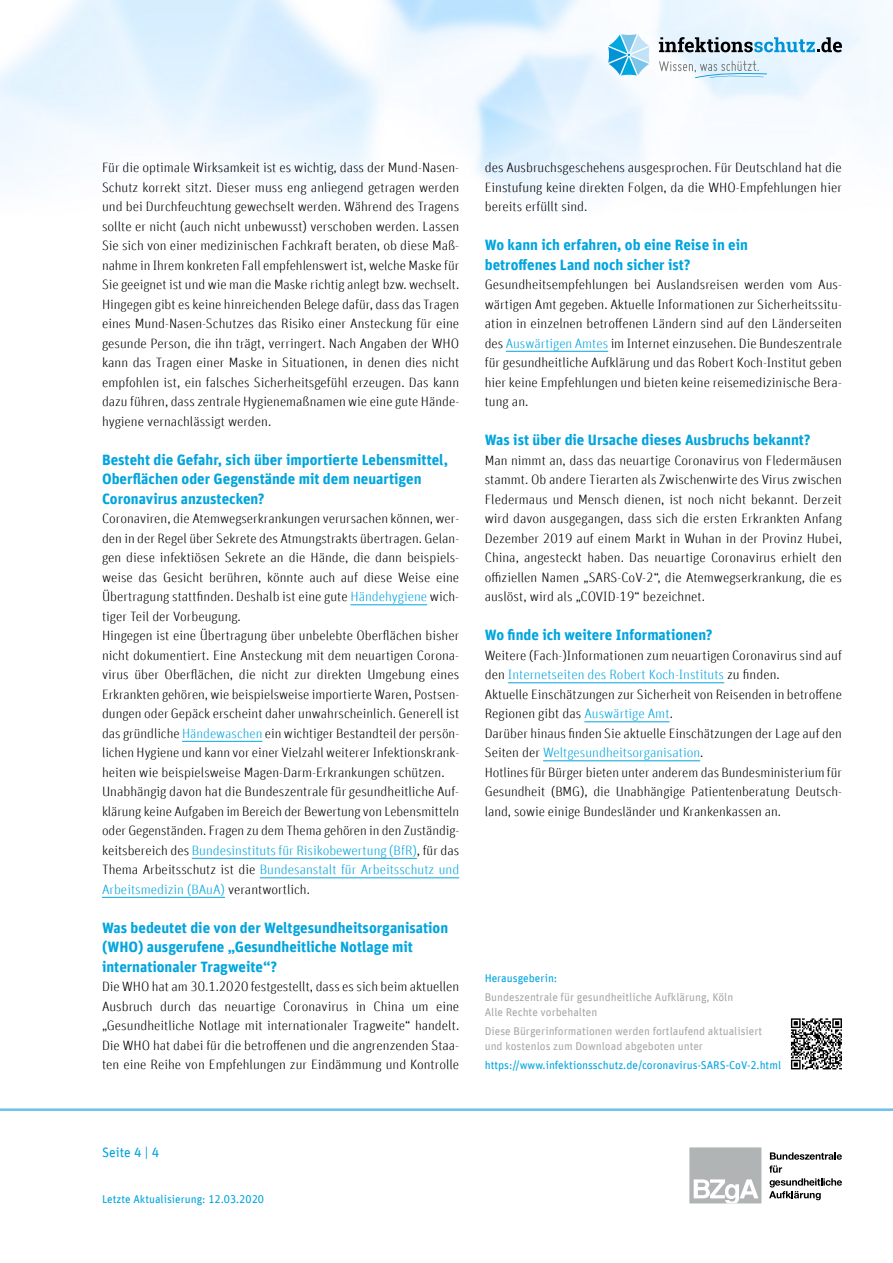
<style>
.page{position:relative;width:893px;height:1263px;background:#fff}
.page>*{position:absolute;margin:0;border:0;box-sizing:border-box;transform-origin:0 0}
.h3-nummeriert-Ebene_1{font:700 15px/19.5px "Unit Offc Pro";color:#00a5de}
.t1{font:300 13.5px/19.5px "Unit Offc Pro";color:#000;text-align:justify}
.t2{font:13.5px "Unit Offc Pro";color:#00a5de}
.t3{font:11.25px/14.7px "Unit Offc Pro";color:#a7a9a9}
.t4{font:11.25px "Unit Offc Pro";color:#00a5de}
.s1{color:#00a5de}
</style>
<div class="page">
<hr style="left:0;top:1108px;width:893px;height:3px;background:#6fc2eb">
<svg style="left:659px;top:37px;width:183px;height:15px"></svg>
<svg style="left:659px;top:61px;width:108px;height:17px"></svg>
<svg style="left:608px;top:34px;width:42px;height:42px"></svg>
<svg style="left:769px;top:1152px;width:73px;height:48px"></svg>
<div style="left:689px;top:1147px;width:72px;height:56px;background:#b1b4b4"></div>
<svg style="left:694px;top:1179px;width:64px;height:24px"></svg>
<hr style="left:350px;top:604px;width:77px;height:1px;background:#00a5de">
<hr style="left:182px;top:741px;width:80px;height:1px;background:#00a5de">
<hr style="left:192px;top:858px;width:225px;height:1px;background:#00a5de">
<hr style="left:260px;top:877px;width:199px;height:1px;background:#00a5de">
<hr style="left:102px;top:897px;width:123px;height:1px;background:#00a5de">
<hr style="left:506px;top:351px;width:102px;height:1px;background:#00a5de">
<hr style="left:508px;top:682px;width:216px;height:1px;background:#00a5de">
<hr style="left:584px;top:721px;width:86px;height:1px;background:#00a5de">
<hr style="left:543px;top:760px;width:157px;height:1px;background:#00a5de">
<svg style="left:791px;top:1018px;width:51px;height:51px"></svg>
<p class="t1" style="left:102px;top:158px;width:359px">Für die optimale Wirksamkeit ist es wichtig, dass der Mund-Nasen-Schutz korrekt sitzt. Dieser muss eng anliegend getragen werden und bei Durchfeuchtung gewechselt werden. Während des Tragens sollte er nicht (auch nicht unbewusst) verschoben werden. Lassen Sie sich von einer medizinischen Fachkraft beraten, ob diese Maß&shy;nahme in Ihrem konkreten Fall empfehlenswert ist, welche Maske für Sie geeignet ist und wie man die Maske richtig anlegt bzw. wechselt.</p>
<p class="t1" style="left:102px;top:294px;width:359px">Hingegen gibt es keine hinreichenden Belege dafür, dass das Tragen eines Mund-Nasen-Schutzes das Risiko einer Ansteckung für eine gesunde Person, die ihn trägt, verringert. Nach Angaben der WHO kann das Tragen einer Maske in Situationen, in denen dies nicht empfohlen ist, ein falsches Sicherheitsgefühl erzeugen. Das kann dazu führen, dass zentrale Hygienemaßnamen wie eine gute Hände&shy;hygiene vernachlässigt werden.</p>
<h2 class="h3-nummeriert-Ebene_1" style="left:102px;top:449px;width:348px">Besteht die Gefahr, sich über importierte Lebensmittel,<br>Oberflächen oder Gegenstände mit dem neuartigen<br>Coronavirus anzustecken?</h2>
<p class="t1" style="left:102px;top:509px;width:359px">Coronaviren, die Atemwegserkrankungen verursachen können, wer&shy;den in der Regel über Sekrete des Atmungstrakts übertragen. Gelan&shy;gen diese infektiösen Sekrete an die Hände, die dann beispiels&shy;weise das Gesicht berühren, könnte auch auf diese Weise eine Übertragung stattfinden. Deshalb ist eine gute <span class="s1">Händehygiene</span> wich&shy;tiger Teil der Vorbeugung.</p>
<p class="t1" style="left:102px;top:626px;width:359px">Hingegen ist eine Übertragung über unbelebte Oberflächen bisher nicht dokumentiert. Eine Ansteckung mit dem neuartigen Corona&shy;virus über Oberflächen, die nicht zur direkten Umgebung eines Erkrankten gehören, wie beispielsweise importierte Waren, Postsen&shy;dungen oder Gepäck erscheint daher unwahrscheinlich. Generell ist das gründliche <span class="s1">Händewaschen</span> ein wichtiger Bestandteil der persön&shy;lichen Hygiene und kann vor einer Vielzahl weiterer Infektionskrank&shy;heiten wie beispielsweise Magen-Darm-Erkrankungen schützen.</p>
<p class="t1" style="left:102px;top:782px;width:359px">Unabhängig davon hat die Bundeszentrale für gesundheitliche Auf&shy;klärung keine Aufgaben im Bereich der Bewertung von Lebensmitteln oder Gegenständen. Fragen zu dem Thema gehören in den Zuständig&shy;keitsbereich des <span class="s1">Bundesinstituts für Risikobewertung (BfR)</span>, für das Thema Arbeitsschutz ist die <span class="s1">Bundesanstalt für Arbeitsschutz und Arbeitsmedizin (BAuA)</span> verantwortlich.</p>
<h2 class="h3-nummeriert-Ebene_1" style="left:102px;top:917px;width:348px">Was bedeutet die von der Weltgesundheitsorganisation (WHO) ausgerufene „Gesundheitliche Notlage mit internationaler Tragweite“?</h2>
<p class="t1" style="left:102px;top:977px;width:359px">Die WHO hat am 30.1.2020 festgestellt, dass es sich beim aktuellen Ausbruch durch das neuartige Coronavirus in China um eine „Gesundheitliche Notlage mit internationaler Tragweite“ handelt.<br>Die WHO hat dabei für die betroffenen und die angrenzenden Staa&shy;ten eine Reihe von Empfehlungen zur Eindämmung und Kontrolle</p>
<p class="t1" style="left:485px;top:158px;width:359px">des Ausbruchsgeschehens ausgesprochen. Für Deutschland hat die Einstufung keine direkten Folgen, da die WHO-Empfehlungen hier bereits erfüllt sind.</p>
<h2 class="h3-nummeriert-Ebene_1" style="left:485px;top:234px;width:265px">Wo kann ich erfahren, ob eine Reise in ein betroffenes Land noch sicher ist?</h2>
<p class="t1" style="left:485px;top:275px;width:359px">Gesundheitsempfehlungen bei Auslandsreisen werden vom Aus&shy;wärtigen Amt gegeben. Aktuelle Informationen zur Sicherheitssitu&shy;ation in einzelnen betroffenen Ländern sind auf den Länderseiten des <span class="s1">Auswärtigen Amtes</span> im Internet einzusehen. Die Bundeszentrale für gesundheitliche Aufklärung und das Robert Koch-Institut geben hier keine Empfehlungen und bieten keine reisemedizinische Bera&shy;tung an.</p>
<h2 class="h3-nummeriert-Ebene_1" style="left:485px;top:429px;width:327px">Was ist über die Ursache dieses Ausbruchs bekannt?</h2>
<p class="t1" style="left:485px;top:450px;width:359px">Man nimmt an, dass das neuartige Coronavirus von Fledermäusen stammt. Ob andere Tierarten als Zwischenwirte des Virus zwischen Fledermaus und Mensch dienen, ist noch nicht bekannt. Derzeit wird davon ausgegangen, dass sich die ersten Erkrankten Anfang Dezember 2019 auf einem Markt in Wuhan in der Provinz Hubei, China, angesteckt haben. Das neuartige Coronavirus erhielt den offiziellen Namen „SARS-CoV-2“, die Atemwegserkrankung, die es auslöst, wird als „COVID-19“ bezeichnet.</p>
<h2 class="h3-nummeriert-Ebene_1" style="left:485px;top:624px;width:229px">Wo finde ich weitere Informationen?</h2>
<p class="t1" style="left:485px;top:645px;width:359px">Weitere (Fach-)Informationen zum neuartigen Coronavirus sind auf den <span class="s1">Internetseiten des Robert Koch-Instituts</span> zu finden.</p>
<p class="t1" style="left:485px;top:684px;width:359px">Aktuelle Einschätzungen zur Sicherheit von Reisenden in betroffene<br>Regionen gibt das <span class="s1">Auswärtige Amt</span>.</p>
<p class="t1" style="left:485px;top:723px;width:359px">Darüber hinaus finden Sie aktuelle Einschätzungen der Lage auf den<br>Seiten der <span class="s1">Weltgesundheitsorganisation</span>.</p>
<p class="t1" style="left:485px;top:762px;width:359px">Hotlines für Bürger bieten unter anderem das Bundesministerium für Gesundheit (BMG), die Unabhängige Patientenberatung Deutsch&shy;land, sowie einige Bundesländer und Krankenkassen an.</p>
<p class="t4" style="left:485px;top:970px;width:74px">Herausgeberin:</p>
<p class="t3" style="left:485px;top:989px;width:250px">Bundeszentrale für gesundheitliche Aufklärung, Köln<br>Alle Rechte vorbehalten</p>
<p class="t3" style="left:485px;top:1023px;width:279px">Diese Bürgerinformationen werden fortlaufend aktualisiert und kostenlos zum Download abgeboten unter</p>
<p class="t4" style="left:485px;top:1058px;width:298px">https://www.infektionsschutz.de/coronavirus-SARS-CoV-2.html</p>
<p class="t2" style="left:102px;top:1142px;width:59px">Seite 4 | 4</p>
<p class="t4" style="left:102px;top:1192px;width:164px">Letzte Aktualisierung: 12.03.2020</p>
</div>
